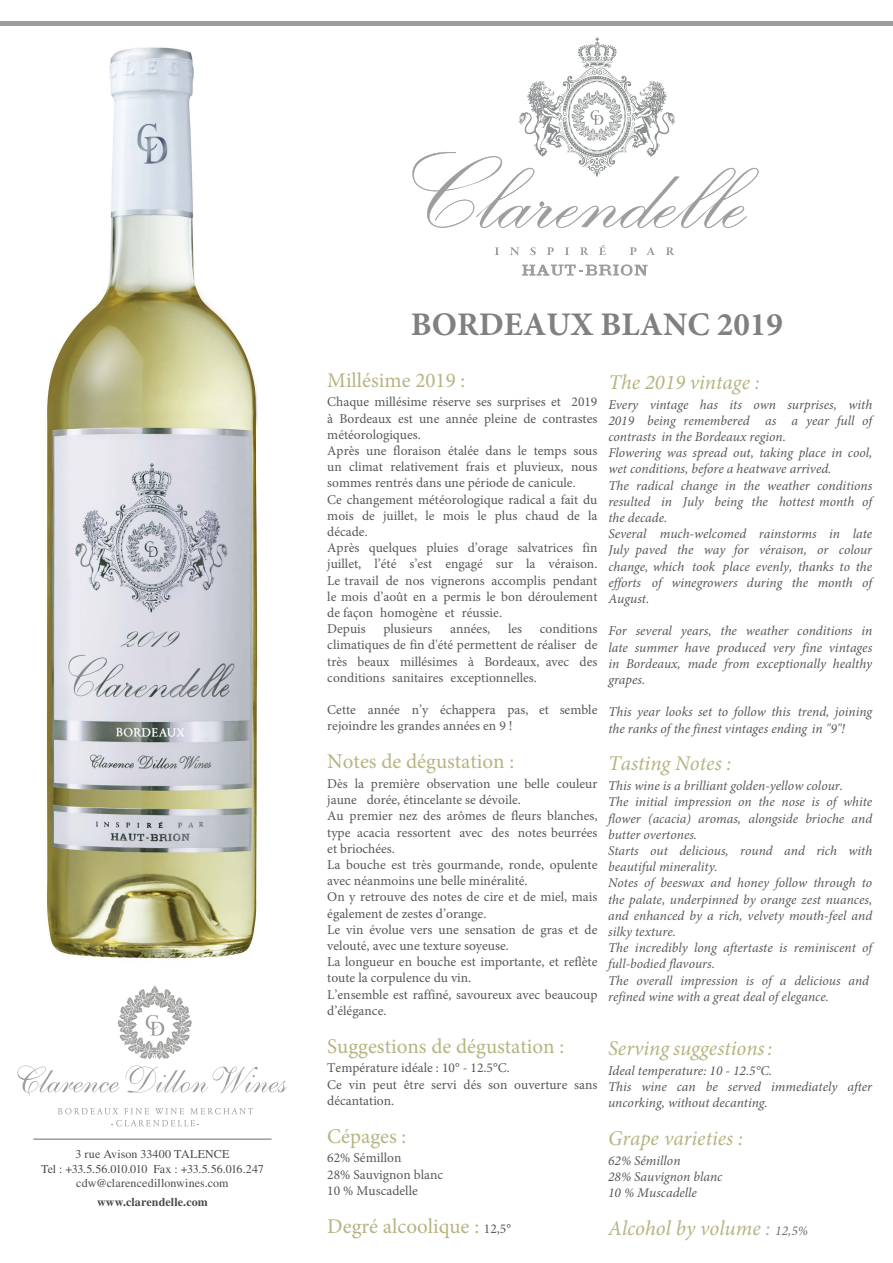
<style>
.page{position:relative;width:893px;height:1263px;background:#fff}
.page>*{position:absolute;margin:0;border:0;box-sizing:border-box;transform-origin:0 0}
.t1{font:700 33px "Minion Pro";color:#808080}
.t2{font:21px "Minion Pro";color:#b6b481}
.t3{font:italic 21px "Minion Pro";color:#b6b481}
.t4{font:13.5px/16.2px "Minion Pro";color:#575756}
.t5{font:italic 13.5px/16.2px "Minion Pro";color:#575756}
.t6{font:italic 13.5px/16.2px "Minion Pro";color:#58595b}
.t7{font:12px/14.4px "Times LT Std";letter-spacing:.005em;color:#4a4a49;text-align:center}
.t8{font:700 12px "Times LT Std";letter-spacing:.01em;color:#4a4a49}
.s1{font-size:13.5px;color:#575756}
.s2{font-size:13.5px;color:#706f6f}
</style>
<div class="page">
<div style="left:0;top:21px;width:893px;height:5px;background:#9d9d9c"></div>
<hr style="left:33px;top:1138px;width:238px;height:2px;background:#9d9d9c">
<svg style="left:117px;top:985px;width:75px;height:74px"></svg>
<svg style="left:17px;top:1065px;width:270px;height:31px"></svg>
<svg style="left:58px;top:1108px;width:60px;height:6px"></svg>
<svg style="left:124px;top:1108px;width:25px;height:6px"></svg>
<svg style="left:155px;top:1108px;width:29px;height:6px"></svg>
<svg style="left:190px;top:1108px;width:63px;height:6px"></svg>
<svg style="left:111px;top:1120px;width:88px;height:6px"></svg>
<svg style="left:522px;top:264px;width:126px;height:12px"></svg>
<svg style="left:495px;top:247px;width:4px;height:8px"></svg>
<svg style="left:510px;top:247px;width:9px;height:8px"></svg>
<svg style="left:530px;top:247px;width:6px;height:8px"></svg>
<svg style="left:547px;top:247px;width:7px;height:8px"></svg>
<svg style="left:565px;top:247px;width:4px;height:8px"></svg>
<svg style="left:580px;top:247px;width:9px;height:8px"></svg>
<svg style="left:599px;top:245px;width:7px;height:10px"></svg>
<svg style="left:630px;top:247px;width:6px;height:8px"></svg>
<svg style="left:646px;top:247px;width:9px;height:8px"></svg>
<svg style="left:666px;top:247px;width:8px;height:8px"></svg>
<svg style="left:412px;top:37px;width:347px;height:191px"></svg>
<img style="left:46px;top:47px;width:212px;height:913px">
<p class="t7" style="left:41px;top:1147px;width:224px">3 rue Avison 33400 TALENCE<br>Tel : +33.5.56.010.010 Fax : +33.5.56.016.247 cdw@clarencedillonwines.com</p>
<p class="t8" style="left:97px;top:1194px;width:112px">www.clarendelle.com</p>
<h1 class="t1" style="left:411px;top:301px;width:374px">BORDEAUX BLANC 2019</h1>
<h2 class="t2" style="left:327px;top:366px;width:139px">Millésime 2019 :</h2>
<p class="t4" style="left:327px;top:394px;width:272px">Chaque millésime réserve ses surprises et 2019 à Bordeaux est une année pleine de contrastes météorologiques.<br>Après une floraison étalée dans le temps sous un climat relativement frais et pluvieux, nous sommes rentrés dans une période de canicule.<br>Ce changement météorologique radical a fait du mois de juillet, le mois le plus chaud de la décade.<br>Après quelques pluies d’orage salvatrices fin juillet, l’été s’est engagé sur la véraison.<br>Le travail de nos vignerons accomplis pendant le mois d’août en a permis le bon déroulement de façon homogène et réussie.<br>Depuis</p>
<p class="t4" style="left:327px;top:621px;width:272px;text-align:justify;text-indent:212px">conditions climatiques de fin d'été permettent de réaliser de très beaux millésimes à Bordeaux, avec des conditions sanitaires exceptionnelles.</p>
<p class="t4" style="left:327px;top:702px;width:272px">Cette année n’y échappera pas, et semble rejoindre les grandes années en 9 !</p>
<h2 class="t2" style="left:327px;top:747px;width:189px">Notes de dégustation :</h2>
<p class="t4" style="left:327px;top:776px;width:272px">Dès la première observation une belle couleur jaune dorée, étincelante se dévoile.<br>Au premier nez des arômes de fleurs blanches, type acacia ressortent avec des notes beurrées et briochées.<br>La bouche est très gourmande, ronde, opulente avec néanmoins une belle minéralité.<br>On y retrouve des notes de cire et de miel, mais également de zestes d’orange.<br>Le vin évolue vers une sensation de gras et de velouté, avec une texture soyeuse.<br>La longueur en bouche est importante, et reflète toute la corpulence du vin.<br>L’ensemble est raffiné, savoureux avec beaucoup d’élégance.</p>
<h2 class="t2" style="left:327px;top:1032px;width:238px">Suggestions de dégustation :</h2>
<p class="t4" style="left:327px;top:1060px;width:272px">Température idéale : 10° - 12.5°C.<br>Ce vin peut être servi dés son ouverture sans décantation.</p>
<h2 class="t2" style="left:327px;top:1122px;width:81px">Cépages :</h2>
<p class="t4" style="left:327px;top:1150px;width:117px">62% Sémillon<br>28% Sauvignon blanc<br>10 % Muscadelle</p>
<h2 class="t2" style="left:327px;top:1212px;width:185px">Degré alcoolique : <span class="s1">12,5°</span></h2>
<p class="t4" style="left:383px;top:621px;width:51px">plusieurs</p>
<p class="t4" style="left:450px;top:621px;width:42px">années,</p>
<p class="t4" style="left:508px;top:621px;width:16px">les</p>
<h2 class="t3" style="left:608px;top:368px;width:153px">The 2019 vintage :</h2>
<p class="t5" style="left:608px;top:396px;width:265px">Every vintage has its own surprises, with 2019 being remembered as a year full of contrasts in the Bordeaux region.<br>Flowering was spread out, taking place in cool, wet conditions, before a heatwave arrived.<br>The radical change in the weather conditions resulted in July being the hottest month of the decade.<br>Several much-welcomed rainstorms in late July paved the way for véraison, or colour change, which took place evenly, thanks to the efforts of winegrowers during the month of August.</p>
<p class="t5" style="left:608px;top:623px;width:265px;text-align:justify">For several years, the weather conditions in late summer have produced very fine vintages in Bordeaux, made from exceptionally healthy grapes.</p>
<p class="t5" style="left:608px;top:704px;width:265px">This year looks set to follow this trend, joining the ranks of the finest vintages ending in "9"!</p>
<h2 class="t3" style="left:608px;top:749px;width:125px">Tasting Notes :</h2>
<p class="t6" style="left:608px;top:778px;width:266px">This wine is a brilliant golden-yellow colour.<br>The initial impression on the nose is of white flower (acacia) aromas, alongside brioche and butter overtones.<br>Starts out delicious, round and rich with beautiful minerality.<br>Notes of beeswax and honey follow through to the palate, underpinned by orange zest nuances, and enhanced by a rich, velvety mouth-feel and silky texture.<br>The incredibly long aftertaste is reminiscent of full-bodied flavours.<br>The overall impression is of a delicious and refined wine with a great deal of elegance.</p>
<h2 class="t3" style="left:608px;top:1034px;width:166px">Serving suggestions :</h2>
<p class="t5" style="left:608px;top:1062px;width:266px">Ideal temperature: 10 - 12.5°C.<br>This wine can be served immediately after uncorking, without decanting.</p>
<h2 class="t3" style="left:608px;top:1124px;width:136px">Grape varieties :</h2>
<p class="t5" style="left:608px;top:1152px;width:116px">62% Sémillon<br>28% Sauvignon blanc<br>10 % Muscadelle</p>
<h2 class="t3" style="left:608px;top:1214px;width:201px">Alcohol by volume : <span class="s2">12,5%</span></h2>
</div>
